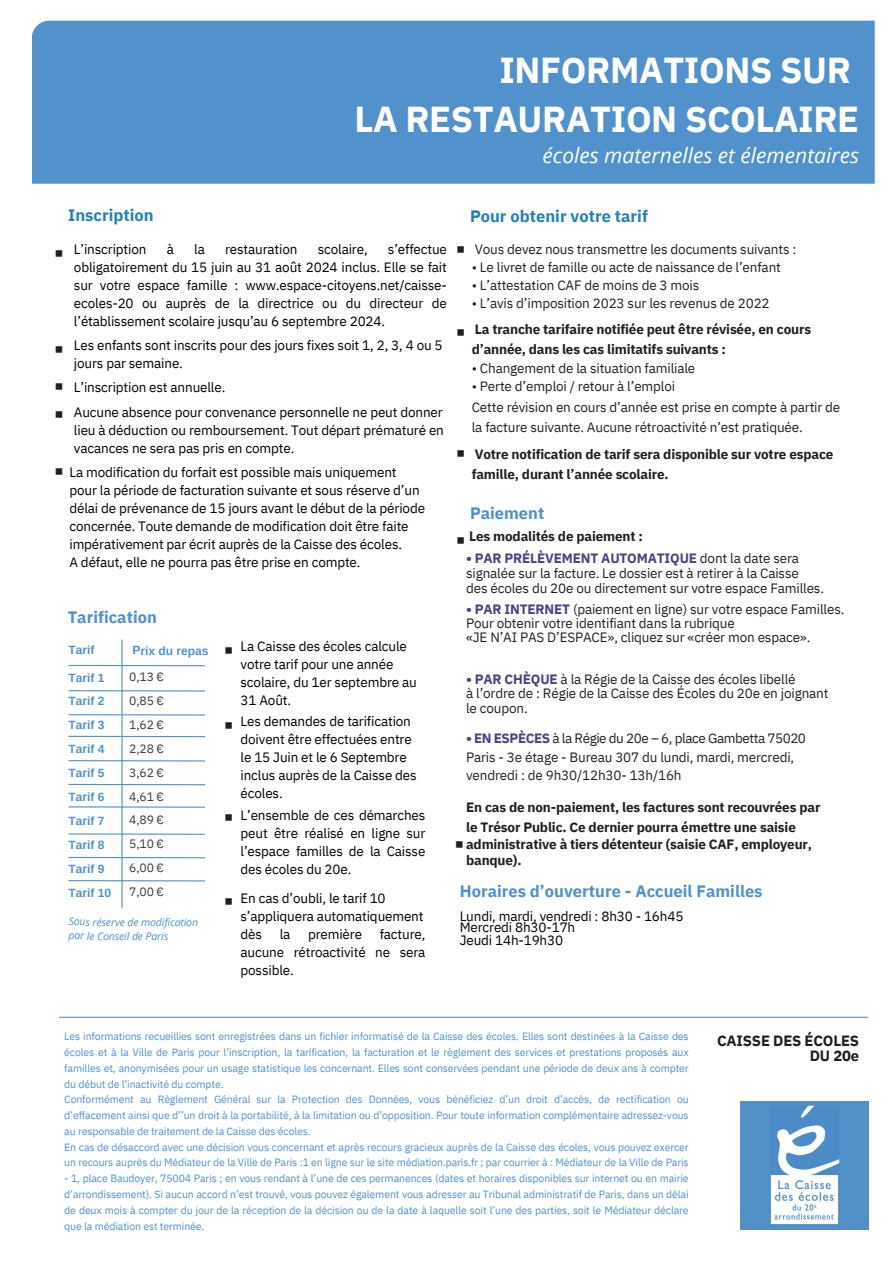
<style>
.page{position:relative;width:894px;height:1264px;background:#fff}
.page>*{position:absolute;margin:0;border:0;box-sizing:border-box;transform-origin:0 0}
.t1{font:700 36px/49.5px "IBM Plex Sans";letter-spacing:-.01em;color:#fff;text-align:right}
.t2{font:italic 21px "Open Sans";color:#fff}
.t3{font:700 16.5px "IBM Plex Sans";color:#5191cc}
.t4{font:700 16.5px "IBM Plex Sans";color:#2382b5}
.t5{font:16.5px/28.2px "Montserrat";color:#231f20}
.t6{font:700 14.85px/15.8px "IBM Plex Sans";letter-spacing:-.015em;color:#231f20;text-align:right}
.t7{font:13.5px/18px "IBM Plex Sans";letter-spacing:-.01em;color:#000}
.t8{font:13.5px/14.7px "IBM Plex Sans";letter-spacing:-.01em;color:#231f20}
.t9{font:700 13.5px/20.2px "IBM Plex Sans";letter-spacing:-.01em;color:#231f20}
.t10{font:12.15px "IBM Plex Sans";letter-spacing:-.01em;color:#3a3d3d}
.t11{font:700 12px/23.9px "Arimo";color:#5191cc}
.t12{font:10.5px/15.8px "IBM Plex Sans";letter-spacing:-.01em;color:#5191cc;text-align:justify}
.t13{font:italic 10.5px "Open Sans";color:#5191cc}
.s1{font-weight:400}
.s2{font-weight:700;color:#4c4384}
</style>
<div class="page">
<div style="left:32px;top:21px;width:842px;height:163px;background:#5191cc"></div>
<hr style="left:121px;top:639px;width:1px;height:269px;background:#5191cc">
<hr style="left:68px;top:665px;width:137px;height:1px;background:#5191cc">
<hr style="left:68px;top:690px;width:137px;height:1px;background:#5191cc">
<hr style="left:68px;top:714px;width:137px;height:1px;background:#5191cc">
<hr style="left:69px;top:735px;width:136px;height:2px;background:#5191cc">
<hr style="left:68px;top:760px;width:137px;height:1px;background:#5191cc">
<hr style="left:69px;top:784px;width:136px;height:1px;background:#5191cc">
<hr style="left:68px;top:806px;width:137px;height:1px;background:#5191cc">
<hr style="left:69px;top:833px;width:136px;height:1px;background:#5191cc">
<hr style="left:68px;top:856px;width:137px;height:2px;background:#5191cc">
<hr style="left:69px;top:880px;width:136px;height:1px;background:#5191cc">
<img style="left:740px;top:1101px;width:127px;height:128px">
<hr style="left:59px;top:1016px;width:808px;height:1px;background:#5191cc">
<h1 class="t1" style="left:354px;top:44px;width:506px">INFORMATIONS SUR<br>LA RESTAURATION SCOLAIRE</h1>
<h2 class="t2" style="left:542px;top:141px;width:318px">écoles maternelles et élementaires</h2>
<h5 class="t4" style="left:68px;top:204px;width:87px">Inscription</h5>
<h5 class="t7" style="left:74px;top:239px;width:74px">L’inscription</h5>
<h5 class="t7" style="left:167px;top:239px;width:9px">à</h5>
<h5 class="t7" style="left:194px;top:239px;width:12px">la</h5>
<h5 class="t7" style="left:225px;top:239px;width:74px">restauration</h5>
<h5 class="t7" style="left:317px;top:239px;width:51px">scolaire,</h5>
<h5 class="t7" style="left:74px;top:239px;width:374px;text-align:justify;text-indent:314px">s’effectue obligatoirement du 15 juin au 31 août 2024 inclus. Elle se fait sur votre espace famille : www.espace-citoyens.net/caisse&shy;ecoles-20 ou auprès de la directrice ou du directeur de l’établissement scolaire jusqu’au 6 septembre 2024.</h5>
<h5 class="t7" style="left:74px;top:336px;width:370px">Les enfants sont inscrits pour des jours fixes soit 1, 2, 3, 4 ou 5 jours par semaine.</h5>
<h5 class="t7" style="left:74px;top:378px;width:153px">L’inscription est annuelle.</h5>
<h4 class="t7" style="left:74px;top:402px;width:371px">Aucune absence pour convenance personnelle ne peut donner lieu à déduction ou remboursement. Tout départ prématuré en</h4>
<h3 class="t7" style="left:74px;top:438px;width:222px">vacances ne sera pas pris en compte.</h3>
<h5 class="t7" style="left:69px;top:463px;width:357px">La modification du forfait est possible mais uniquement pour la période de facturation suivante et sous réserve d’un délai de prévenance de 15 jours avant le début de la période concernée. Toute demande de modification doit être faite</h5>
<p class="t7" style="left:69px;top:535px;width:334px">impérativement par écrit auprès de la Caisse des écoles.<br>A défaut, elle ne pourra pas être prise en compte.</p>
<p class="t5" style="left:54px;top:238px;width:11px">■</p>
<p class="t5" style="left:54px;top:334px;width:11px">■</p>
<p class="t5" style="left:54px;top:371px;width:11px">■ ■</p>
<p class="t5" style="left:54px;top:456px;width:11px">■</p>
<h3 class="t3" style="left:68px;top:606px;width:91px">Tarification</h3>
<h2 class="t11" style="left:68px;top:637px;width:27px">Tarif</h2>
<h2 class="t11" style="left:68px;top:665px;width:44px">Tarif 1<br>Tarif 2<br>Tarif 3<br>Tarif 4<br>Tarif 5<br>Tarif 6<br>Tarif 7<br>Tarif 8<br>Tarif 9<br>Tarif 10</h2>
<h3 class="t10" style="left:129px;top:668px;width:36px">0,13 €</h3>
<p class="t11" style="left:133px;top:638px;width:77px;rotate:1deg">Prix du repas</p>
<h3 class="t10" style="left:129px;top:692px;width:36px">0,85 €</h3>
<p class="t10" style="left:129px;top:716px;width:36px">1,62 €</p>
<p class="t10" style="left:129px;top:740px;width:36px">2,28 €</p>
<p class="t10" style="left:129px;top:764px;width:36px">3,62 €</p>
<p class="t10" style="left:129px;top:788px;width:36px">4,61 €</p>
<h5 class="t10" style="left:129px;top:812px;width:36px">4,89 €</h5>
<h5 class="t10" style="left:129px;top:836px;width:36px">5,10 €</h5>
<h5 class="t10" style="left:129px;top:859px;width:36px">6,00 €</h5>
<h5 class="t10" style="left:129px;top:883px;width:36px">7,00 €</h5>
<p class="t13" style="left:69px;top:913px;width:131px;rotate:1deg">Sous réserve de modification</p>
<h3 class="t13" style="left:69px;top:927px;width:101px;rotate:1deg">par le Conseil de Paris</h3>
<p class="t5" style="left:224px;top:635px;width:11px">■</p>
<p class="t5" style="left:224px;top:710px;width:11px">■</p>
<p class="t5" style="left:224px;top:802px;width:11px">■</p>
<h3 class="t5" style="left:224px;top:886px;width:11px">■</h3>
<p class="t7" style="left:240px;top:637px;width:178px">La Caisse des écoles calcule votre tarif pour une année scolaire, du 1er septembre au<br>31 Août.</p>
<p class="t7" style="left:240px;top:712px;width:178px">Les demandes de tarification doivent être effectuées entre le 15 Juin et le 6 Septembre inclus auprès de la Caisse des écoles.</p>
<h4 class="t7" style="left:240px;top:805px;width:186px;text-align:justify">L’ensemble de ces démarches peut être réalisé en ligne sur l’espace familles de la Caisse des écoles du 20e.</h4>
<p class="t7" style="left:240px;top:889px;width:184px">En cas d’oubli, le tarif 10 s’appliquera automatiquement dès</p>
<p class="t7" style="left:279px;top:925px;width:12px">la</p>
<p class="t7" style="left:308px;top:925px;width:56px">première</p>
<p class="t7" style="left:240px;top:925px;width:186px;text-align:justify;text-indent:139px">facture, aucune rétroactivité ne sera possible.</p>
<p class="t4" style="left:470px;top:204px;width:179px">Pour obtenir votre tarif</p>
<h5 class="t5" style="left:455px;top:234px;width:11px">■</h5>
<h5 class="t5" style="left:455px;top:317px;width:11px">■</h5>
<h5 class="t5" style="left:455px;top:438px;width:11px">■</h5>
<p class="t8" style="left:474px;top:241px;width:323px">Vous devez nous transmettre les documents suivants :</p>
<p class="t8" style="left:471px;top:259px;width:310px">• Le livret de famille ou acte de naissance de l’enfant</p>
<p class="t8" style="left:471px;top:277px;width:229px">• L’attestation CAF de moins de 3 mois</p>
<p class="t9" style="left:471px;top:290px;width:341px;line-height:25.8px"><span class="s1">• L’avis d’imposition 2023 sur les revenus de 2022<br></span>La tranche tarifaire notifiée peut être révisée, en cours</p>
<p class="t9" style="left:471px;top:339px;width:255px">d’année, dans les cas limitatifs suivants :</p>
<p class="t8" style="left:471px;top:361px;width:225px">• Changement de la situation familiale</p>
<p class="t8" style="left:471px;top:376px;width:370px;line-height:20.2px">• Perte d’emploi / retour à l’emploi<br>Cette révision en cours d’année est prise en compte à partir de la facture suivante. Aucune rétroactivité n’est pratiquée.</p>
<p class="t9" style="left:471px;top:443px;width:363px">Votre notification de tarif sera disponible sur votre espace famille, durant l’année scolaire.</p>
<h6 class="t3" style="left:470px;top:502px;width:76px">Paiement</h6>
<p class="t9" style="left:469px;top:525px;width:175px">Les modalités de paiement :</p>
<p class="t8" style="left:466px;top:551px;width:359px"><span class="s2">• PAR PRÉLÈVEMENT AUTOMATIQUE</span> dont la date sera signalée sur la facture. Le dossier est à retirer à la Caisse<br>des écoles du 20e ou directement sur votre espace Familles.</p>
<p class="t8" style="left:466px;top:602px;width:380px;line-height:13.5px"><span class="s2">• PAR INTERNET</span> (paiement en ligne) sur votre espace Familles.<br>Pour obtenir votre identifiant dans la rubrique</p>
<p class="t8" style="left:466px;top:629px;width:346px">«JE N’AI PAS D’ESPACE», cliquez sur «créer mon espace».</p>
<p class="t8" style="left:466px;top:671px;width:364px"><span class="s2">• PAR CHÈQUE</span> à la Régie de la Caisse des écoles libellé<br>à l’ordre de : Régie de la Caisse des Écoles du 20e en joignant le coupon.</p>
<p class="t8" style="left:466px;top:729px;width:341px;line-height:18px"><span class="s2">• EN ESPÈCES</span> à la Régie du 20e – 6, place Gambetta 75020<br>Paris - 3e étage - Bureau 307 du lundi, mardi, mercredi,</p>
<p class="t8" style="left:466px;top:767px;width:217px">vendredi : de 9h30/12h30- 13h/16h</p>
<p class="t9" style="left:466px;top:797px;width:356px">En cas de non-paiement, les factures sont recouvrées par le Trésor Public. Ce dernier pourra émettre une saisie</p>
<p class="t9" style="left:466px;top:836px;width:347px;line-height:15.8px">administrative à tiers détenteur (saisie CAF, employeur, banque).</p>
<h5 class="t5" style="left:455px;top:525px;width:11px">■</h5>
<p class="t5" style="left:454px;top:829px;width:11px">■</p>
<h6 class="t3" style="left:459px;top:879px;width:304px">Horaires d’ouverture - Accueil Familles</h6>
<p class="t7" style="left:459px;top:910px;width:225px;line-height:11.9px">Lundi, mardi, vendredi : 8h30 - 16h45<br>Mercredi 8h30-17h<br>Jeudi 14h-19h30</p>
<p class="t12" style="left:64px;top:1028px;width:625px">Les informations recueillies sont enregistrées dans un fichier informatisé de la Caisse des écoles. Elles sont destinées à la Caisse des écoles et à la Ville de Paris pour l’inscription, la tarification, la facturation et le règlement des services et prestations proposés aux familles et, anonymisées pour un usage statistique les concernant. Elles sont conservées pendant une période de deux ans à compter du début de l’inactivité du compte.</p>
<h5 class="t12" style="left:64px;top:1091px;width:625px">Conformément au Règlement Général sur la Protection des Données, vous bénéficiez d’un droit d’accès, de rectification ou d’effacement ainsi que d’’un droit à la portabilité, à la limitation ou d’opposition. Pour toute information complémentaire adressez-vous au responsable de traitement de la Caisse des écoles.</h5>
<h4 class="t12" style="left:64px;top:1138px;width:625px">En cas de désaccord avec une décision vous concernant et après recours gracieux auprès de la Caisse des écoles, vous pouvez exercer un recours auprès du Médiateur de la Ville de Paris :1 en ligne sur le site médiation.paris.fr ; par courrier à : Médiateur de la Ville de Paris</h4>
<h4 class="t12" style="left:64px;top:1170px;width:625px">- 1, place Baudoyer, 75004 Paris ; en vous rendant à l’une de ces permanences (dates et horaires disponibles sur internet ou en mairie d’arrondissement). Si aucun accord n’est trouvé, vous pouvez également vous adresser au Tribunal administratif de Paris, dans un délai de deux mois à compter du jour de la réception de la décision ou de la date à laquelle soit l’une des parties, soit le Médiateur déclare que la médiation est terminée.</h4>
<p class="t6" style="left:717px;top:1032px;width:143px">CAISSE DES ÉCOLES<br>DU 20e</p>
</div>
